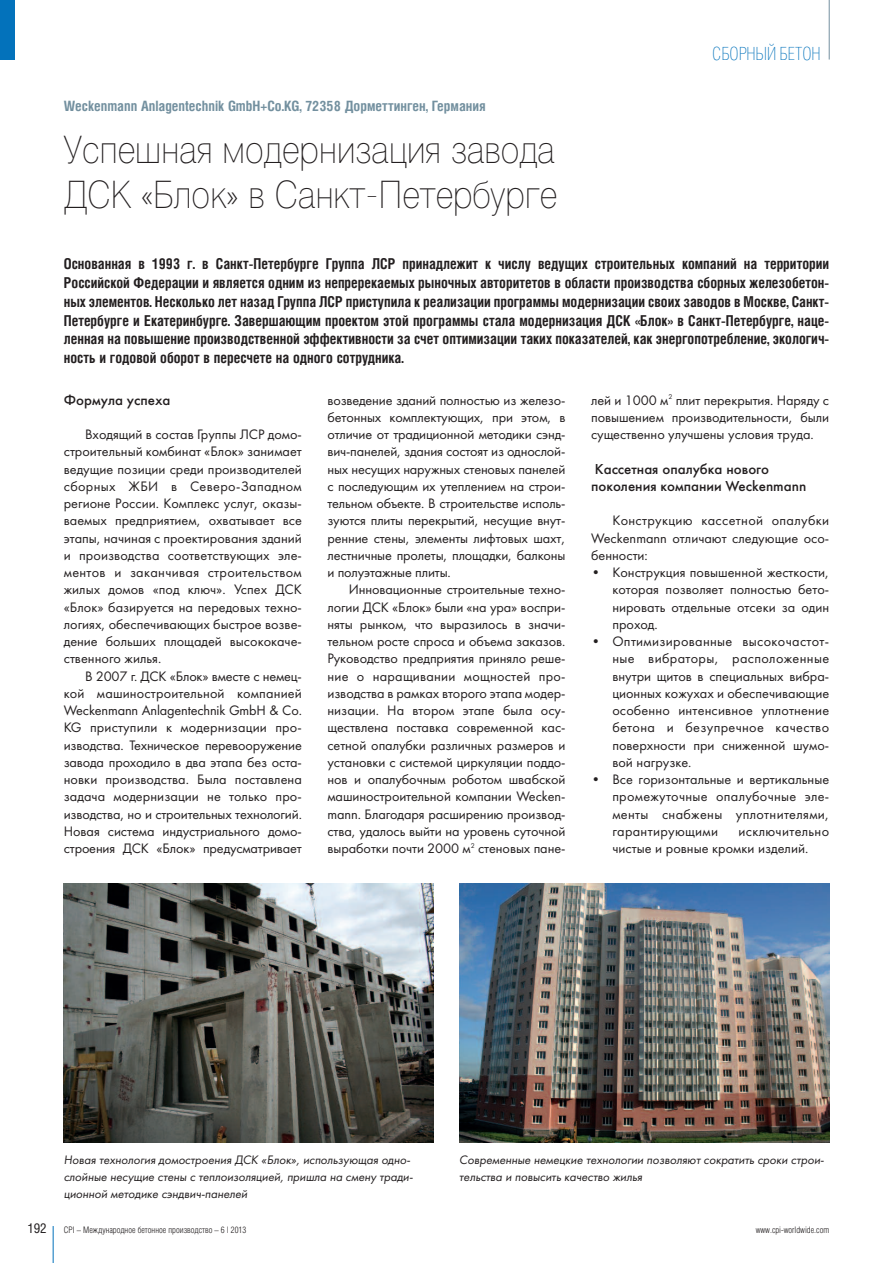
<style>
.page{position:relative;width:893px;height:1263px;background:#fff}
.page>*{position:absolute;margin:0;border:0;box-sizing:border-box;transform-origin:0 0}
.t1{font:100 37.5px/45px "Helios";letter-spacing:.005em;color:#231f20;scale:.9 1}
.t2{font:100 18px "Helios Cond";color:#0372bb}
.t3{font:700 15px/18.8px "Helios Cond";color:#231f20;text-align:justify;scale:.95 1}
.t4{font:15px/17.2px "Futura Medium C";color:#231f20}
.t5{font:14.25px/17.2px "Futura Book C";color:#231f20;text-align:justify}
.t6{font:700 14.25px "Helios Cond";color:#73909f}
.t7{font:13.5px "Helios Cond";color:#231f20}
.t8{font:italic 12.75px/17.2px "Futura Book C";letter-spacing:-.005em;color:#231f20}
.t9{font:300 9px "Helios Cond";color:#231f20}
</style>
<div class="page">
<hr style="left:53px;top:1226px;width:1px;height:37px;background:#0372bb">
<hr style="left:829px;top:0;width:1px;height:60px;background:#73909f">
<div style="left:0;top:0;width:15px;height:60px;background:#0372bb"></div>
<img style="left:64px;top:884px;width:370px;height:258px">
<img style="left:459px;top:884px;width:370px;height:258px">
<p class="t6" style="left:64px;top:101px;width:423px">Weckenmann Anlagentechnik GmbH+Co.KG, 72358 Дорметтинген, Германия</p>
<h1 class="t1" style="left:64px;top:131px;width:550px">Успешная модернизация завода<br>ДСК «Блок» в Санкт-Петербурге</h1>
<p class="t2" style="left:712px;top:46px;width:110px">СБОРНЫЙ БЕТОН</p>
<p class="t3" style="left:64px;top:256px;width:807px">Основанная в 1993 г. в Санкт-Петербурге Группа ЛСР принадлежит к числу ведущих строительных компаний на территории Российской Федерации и является одним из непререкаемых рыночных авторитетов в области производства сборных железобетон&shy;ных элементов. Несколько лет назад Группа ЛСР приступила к реализации программы модернизации своих заводов в Москве, Санкт-Петербурге и Екатеринбурге. Завершающим проектом этой программы стала модернизация ДСК «Блок» в Санкт-Петербурге, наце&shy;ленная на повышение производственной эффективности за счет оптимизации таких показателей, как энергопотребление, экологич&shy;ность и годовой оборот в пересчете на одного сотрудника.</p>
<p class="t4" style="left:64px;top:391px;width:108px">Формула успеха</p>
<p class="t5" style="left:64px;top:425px;width:240px;text-indent:21px">Входящий в состав Группы ЛСР домо&shy;строительный комбинат «Блок» занимает ведущие позиции среди производителей сборных ЖБИ в Северо-Западном регионе России. Комплекс услуг, оказы&shy;ваемых предприятием, охватывает все этапы, начиная с проектирования зданий и производства соответствующих эле&shy;ментов и заканчивая строительством жилых домов «под ключ». Успех ДСК «Блок» базируется на передовых техно&shy;логиях, обеспечивающих быстрое возве&shy;дение больших площадей высококаче&shy;ственного жилья.</p>
<p class="t5" style="left:64px;top:667px;width:240px;text-indent:21px">В 2007 г. ДСК «Блок» вместе с немец&shy;кой машиностроительной компанией Weckenmann Anlagentechnik GmbH &amp; Co.<br>KG приступили к модернизации про&shy;изводства. Техническое перевооружение завода проходило в два этапа без оста&shy;новки производства. Была поставлена задача модернизации не только про&shy;изводства, но и строительных технологий.<br>Новая система индустриального домо&shy;строения ДСК «Блок» предусматривает</p>
<p class="t5" style="left:327px;top:391px;width:240px">возведение зданий полностью из железо&shy;бетонных комплектующих, при этом, в отличие от традиционной методики сэнд&shy;вич-панелей, здания состоят из однослой&shy;ных несущих наружных стеновых панелей с последующим их утеплением на строи&shy;тельном объекте. В строительстве исполь&shy;зуются плиты перекрытий, несущие внут&shy;ренние стены, элементы лифтовых шахт, лестничные пролеты, площадки, балконы и полуэтажные плиты.</p>
<p class="t5" style="left:327px;top:581px;width:240px;text-indent:21px">Инновационные строительные техно&shy;логии ДСК «Блок» были «на ура» воспри&shy;няты рынком, что выразилось в значи&shy;тельном росте спроса и объема заказов.<br>Руководство предприятия приняло реше&shy;ние о наращивании мощностей про&shy;изводства в рамках второго этапа модер&shy;низации. На втором этапе была осу&shy;ществлена поставка современной кас&shy;сетной опалубки различных размеров и установки с системой циркуляции поддо&shy;нов и опалубочным роботом швабской машиностроительной компании Wecken&shy;mann. Благодаря расширению производ&shy;ства, удалось выйти на уровень суточной выработки почти 2000 м<sup>2</sup> стеновых пане-</p>
<p class="t5" style="left:591px;top:391px;width:240px">лей и 1000 м<sup>2</sup> плит перекрытия. Наряду с повышением производительности, были существенно улучшены условия труда.</p>
<p class="t4" style="left:591px;top:460px;width:217px">Кассетная опалубка нового поколения компании Weckenmann</p>
<p class="t5" style="left:591px;top:512px;width:240px;text-indent:21px">Конструкцию кассетной опалубки Weckenmann отличают следующие осо&shy;бенности:</p>
<p class="t5" style="left:612px;top:563px;width:218px;text-indent:-21px">• Конструкция повышенной жесткости, которая позволяет полностью бето&shy;нировать отдельные отсеки за один проход.</p>
<p class="t5" style="left:612px;top:632px;width:218px;text-indent:-21px">• Оптимизированные высокочастот&shy;ные вибраторы, расположенные внутри щитов в специальных вибра&shy;ционных кожухах и обеспечивающие особенно интенсивное уплотнение бетона и безупречное качество поверхности при сниженной шумо&shy;вой нагрузке.</p>
<p class="t5" style="left:612px;top:770px;width:218px;text-indent:-21px">• Все горизонтальные и вертикальные промежуточные опалубочные эле&shy;менты снабжены уплотнителями, гарантирующими</p>
<p class="t5" style="left:612px;top:822px;width:218px;text-indent:126px">исключительно чистые и ровные кромки изделий.</p>
<p class="t8" style="left:64px;top:1151px;width:351px">Новая технология домостроения ДСК «Блок», использующая одно&shy;слойные несущие стены с теплоизоляцией, пришла на смену тради&shy;ционной методике сэндвич-панелей</p>
<p class="t8" style="left:459px;top:1151px;width:366px">Современные немецкие технологии позволяют сократить сроки строи&shy;тельства и повысить качество жилья</p>
<p class="t7" style="left:27px;top:1223px;width:21px">192</p>
<p class="t9" style="left:64px;top:1226px;width:184px">CPI – Международное бетонное производство – 6 | 2013</p>
<p class="t9" style="left:756px;top:1226px;width:75px">www.cpi-worldwide.com</p>
</div>
